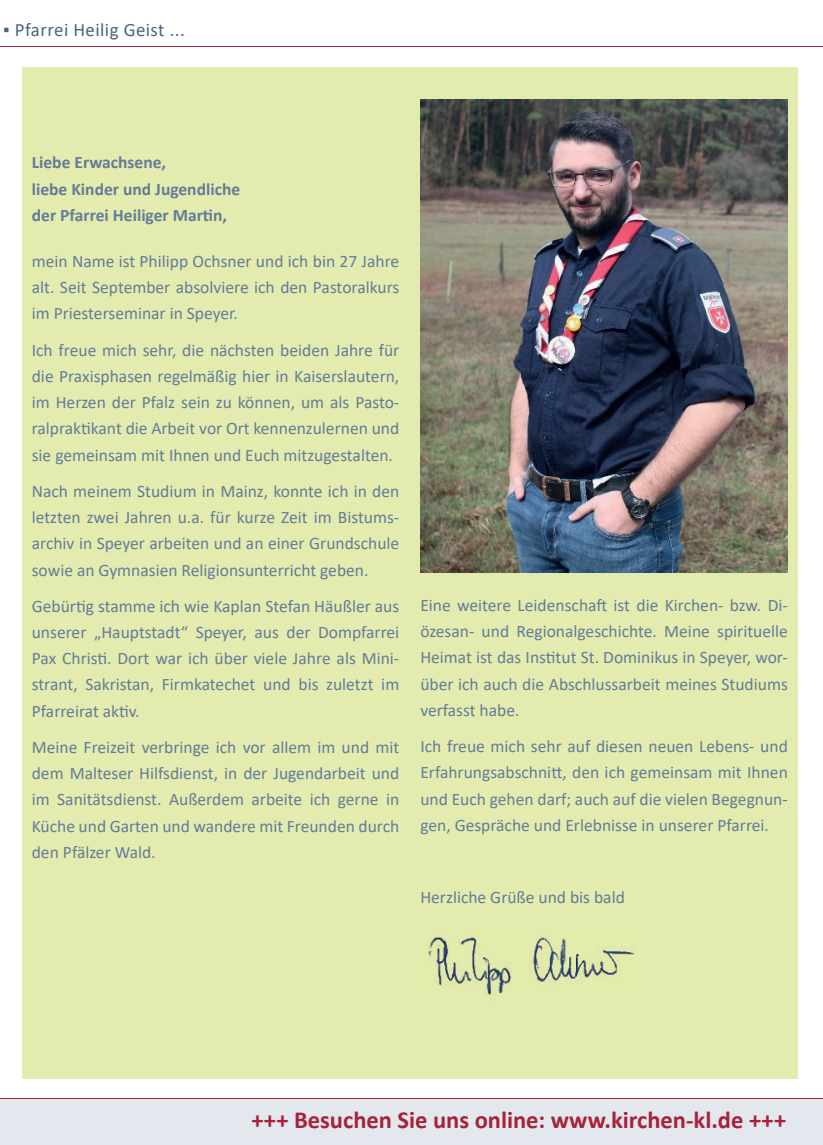
<style>
.page{position:relative;width:823px;height:1145px;background:#fff}
.page>*{position:absolute;margin:0;border:0;box-sizing:border-box;transform-origin:0 0}
.t1{font:700 24.5px "Calibri";color:#a72239}
.t2{font:18.9px "Calibri";letter-spacing:.02em;color:#496483}
.t3{font:17.5px/26.2px "Calibri";color:#647b99;text-align:justify}
.t4{font:700 17.5px/26.2px "Calibri";color:#647b99}
</style>
<div class="page">
<div style="left:22px;top:67px;width:775px;height:1011px;background:#e3ecae"></div>
<hr style="left:0;top:47px;width:823px;height:1px;background:#a72239">
<div style="left:0;top:1099px;width:823px;height:46px;background:#e3e8ef"></div>
<hr style="left:0;top:1099px;width:823px;height:1px;background:#a72239">
<img style="left:420px;top:100px;width:367px;height:472px">
<img style="left:428px;top:937px;width:207px;height:58px">
<p class="t2" style="left:3px;top:17px;width:183px">▪ Pfarrei Heilig Geist ...</p>
<p class="t4" style="left:32px;top:149px;width:210px">Liebe Erwachsene,<br>liebe Kinder und Jugendliche der Pfarrei Heiliger Martin,</p>
<p class="t3" style="left:32px;top:248px;width:369px">mein Name ist Philipp Ochsner und ich bin 27 Jahre alt. Seit September absolviere ich den Pastoralkurs im Priesterseminar in Speyer.</p>
<p class="t3" style="left:32px;top:336px;width:369px">Ich freue mich sehr, die nächsten beiden Jahre für die Praxisphasen regelmäßig hier in Kaiserslautern, im Herzen der Pfalz sein zu können, um als Pasto&shy;ralpraktikant die Arbeit vor Ort kennenzulernen und sie gemeinsam mit Ihnen und Euch mitzugestalten.</p>
<p class="t3" style="left:32px;top:477px;width:369px">Nach meinem Studium in Mainz, konnte ich in den letzten zwei Jahren u.a. für kurze Zeit im Bistums&shy;archiv in Speyer arbeiten und an einer Grundschule sowie an Gymnasien Religionsunterricht geben.</p>
<p class="t3" style="left:32px;top:592px;width:369px">Gebürtig stamme ich wie Kaplan Stefan Häußler aus unserer „Hauptstadt“ Speyer, aus der Dompfarrei Pax Christi. Dort war ich über viele Jahre als Mini&shy;strant, Sakristan, Firmkatechet und bis zuletzt im Pfarreirat aktiv.</p>
<p class="t3" style="left:32px;top:733px;width:369px">Meine Freizeit verbringe ich vor allem im und mit dem Malteser Hilfsdienst, in der Jugendarbeit und im Sanitätsdienst. Außerdem arbeite ich gerne in Küche und Garten und wandere mit Freunden durch den Pfälzer Wald.</p>
<p class="t3" style="left:420px;top:591px;width:369px">Eine weitere Leidenschaft ist die Kirchen- bzw. Di&shy;özesan- und Regionalgeschichte. Meine spirituelle Heimat ist das Institut St. Dominikus in Speyer, wor&shy;über ich auch die Abschlussarbeit meines Studiums verfasst habe.</p>
<p class="t3" style="left:420px;top:733px;width:369px">Ich freue mich sehr auf diesen neuen Lebens- und Erfahrungsabschnitt, den ich gemeinsam mit Ihnen und Euch gehen darf; auch auf die vielen Begegnun&shy;gen, Gespräche und Erlebnisse in unserer Pfarrei.</p>
<p class="t3" style="left:420px;top:884px;width:206px">Herzliche Grüße und bis bald</p>
<h1 class="t1" style="left:251px;top:1103px;width:536px">+++ Besuchen Sie uns online: www.kirchen-kl.de +++</h1>
</div>
